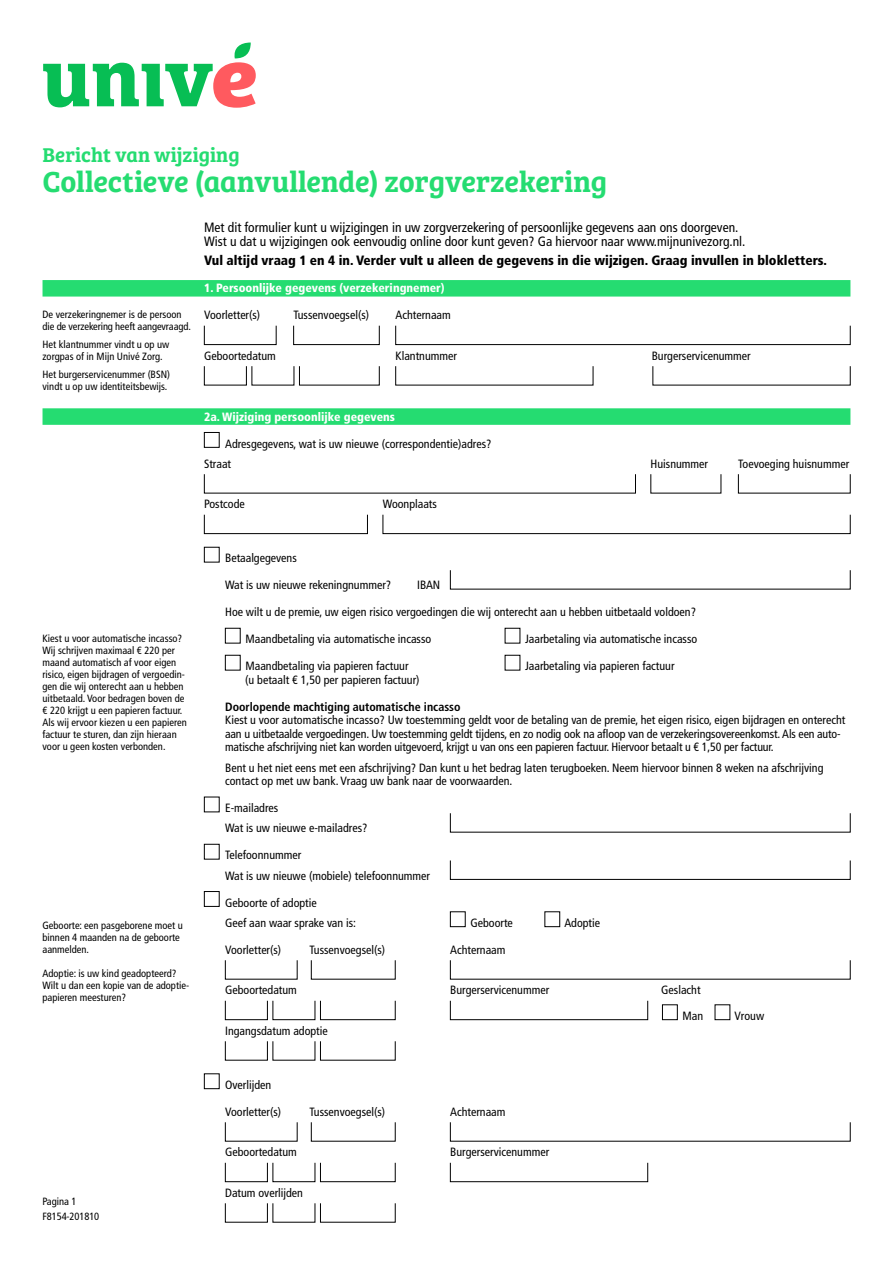
<style>
.page{position:relative;width:893px;height:1263px;background:#fff}
.page>*{position:absolute;margin:0;border:0;box-sizing:border-box;transform-origin:0 0}
.t1{font:30px "Bree Serif Sb";letter-spacing:-.005em;color:#25dc71}
.t2{font:20.7px "Bree Serif Sb";color:#25dc71}
.t3{font:condensed 13.5px/13.5px "Frutiger";color:#000}
.t4{font:900 condensed 13.5px "Frutiger";color:#000}
.t5{font:condensed 12px/20.2px "Frutiger";color:#000}
.t6{font:900 condensed 12px "Frutiger";color:#fff}
.t7{font:700 condensed 12px "Frutiger";color:#000}
.t8{font:condensed 10.5px/12px "Frutiger";color:#000}
</style>
<div class="page">
<div style="left:43px;top:280px;width:807px;height:17px;background:#25dc71"></div>
<div style="left:43px;top:408px;width:807px;height:17px;background:#25dc71"></div>
<div style="left:204px;top:325px;width:72px;height:20px;border:1px solid #000"></div>
<div style="left:293px;top:325px;width:86px;height:20px;border:1px solid #000"></div>
<div style="left:395px;top:325px;width:455px;height:20px;border:1px solid #000"></div>
<div style="left:204px;top:366px;width:43px;height:19px;border:1px solid #000"></div>
<div style="left:204px;top:432px;width:15px;height:16px;border:1px solid #000"></div>
<div style="left:204px;top:514px;width:164px;height:20px;border:1px solid #000"></div>
<div style="left:383px;top:514px;width:467px;height:20px;border:1px solid #000"></div>
<div style="left:204px;top:547px;width:15px;height:15px;border:1px solid #000"></div>
<div style="left:225px;top:628px;width:15px;height:15px;border:1px solid #000"></div>
<div style="left:225px;top:655px;width:15px;height:15px;border:1px solid #000"></div>
<div style="left:204px;top:797px;width:15px;height:15px;border:1px solid #000"></div>
<div style="left:204px;top:844px;width:15px;height:15px;border:1px solid #000"></div>
<div style="left:450px;top:860px;width:400px;height:20px;border:1px solid #000"></div>
<div style="left:204px;top:891px;width:15px;height:16px;border:1px solid #000"></div>
<div style="left:450px;top:911px;width:15px;height:16px;border:1px solid #000"></div>
<div style="left:225px;top:1000px;width:43px;height:20px;border:1px solid #000"></div>
<div style="left:273px;top:1000px;width:42px;height:20px;border:1px solid #000"></div>
<div style="left:320px;top:1000px;width:75px;height:20px;border:1px solid #000"></div>
<div style="left:450px;top:1000px;width:198px;height:20px;border:1px solid #000"></div>
<div style="left:662px;top:1004px;width:16px;height:16px;border:1px solid #000"></div>
<div style="left:715px;top:1004px;width:15px;height:16px;border:1px solid #000"></div>
<div style="left:225px;top:1041px;width:43px;height:19px;border:1px solid #000"></div>
<div style="left:204px;top:1073px;width:15px;height:16px;border:1px solid #000"></div>
<div style="left:225px;top:1162px;width:43px;height:20px;border:1px solid #000"></div>
<div style="left:273px;top:1162px;width:42px;height:20px;border:1px solid #000"></div>
<div style="left:320px;top:1162px;width:75px;height:20px;border:1px solid #000"></div>
<div style="left:450px;top:1162px;width:198px;height:20px;border:1px solid #000"></div>
<div style="left:225px;top:1203px;width:43px;height:19px;border:1px solid #000"></div>
<svg style="left:43px;top:43px;width:213px;height:65px"></svg>
<h2 class="t2" style="left:43px;top:139px;width:199px">Bericht van wijziging</h2>
<h1 class="t1" style="left:43px;top:158px;width:566px">Collectieve (aanvullende) zorgverzekering</h1>
<p class="t8" style="left:43px;top:309px;width:150px">De verzekeringnemer is de persoon die de verzekering heeft aangevraagd.</p>
<p class="t8" style="left:43px;top:339px;width:128px">Het klantnummer vindt u op uw zorgpas of in Mijn Univé Zorg.</p>
<p class="t8" style="left:43px;top:369px;width:129px">Het burgerservicenummer (BSN) vindt u op uw identiteitsbewijs.</p>
<p class="t3" style="left:204px;top:221px;width:543px">Met dit formulier kunt u wijzigingen in uw zorgverzekering of persoonlijke gegevens aan ons doorgeven.<br>Wist u dat u wijzigingen ook eenvoudig online door kunt geven? Ga hiervoor naar www.mijnunivezorg.nl.</p>
<p class="t4" style="left:204px;top:252px;width:624px">Vul altijd vraag 1 en 4 in. Verder vult u alleen de gegevens in die wijzigen. Graag invullen in blokletters.</p>
<p class="t6" style="left:204px;top:281px;width:242px">1. Persoonlijke gegevens (verzekeringnemer)</p>
<p class="t5" style="left:204px;top:305px;width:58px">Voorletter(s)</p>
<p class="t5" style="left:293px;top:305px;width:77px">Tussenvoegsel(s)</p>
<p class="t5" style="left:395px;top:305px;width:57px">Achternaam</p>
<p class="t5" style="left:204px;top:346px;width:73px">Geboortedatum</p>
<p class="t5" style="left:395px;top:346px;width:63px">Klantnummer</p>
<p class="t5" style="left:652px;top:346px;width:101px">Burgerservicenummer</p>
<p class="t6" style="left:204px;top:409px;width:192px">2a. Wijziging persoonlijke gegevens</p>
<p class="t5" style="left:204px;top:433px;width:289px;text-indent:21px">Adresgegevens, wat is uw nieuwe (correspondentie)adres?<br>Straat</p>
<p class="t5" style="left:204px;top:494px;width:42px">Postcode</p>
<p class="t5" style="left:383px;top:494px;width:56px">Woonplaats</p>
<p class="t5" style="left:651px;top:454px;width:59px">Huisnummer</p>
<p class="t5" style="left:738px;top:454px;width:113px">Toevoeging huisnummer</p>
<p class="t8" style="left:43px;top:633px;width:146px">Kiest u voor automatische incasso?<br>Wij schrijven maximaal € 220 per maand automatisch af voor eigen risico, eigen bijdragen of vergoedin&shy;gen die wij onterecht aan u hebben uitbetaald. Voor bedragen boven de € 220 krijgt u een papieren factuur.<br>Als wij ervoor kiezen u een papieren factuur te sturen, dan zijn hieraan voor u geen kosten verbonden.</p>
<p class="t8" style="left:43px;top:919px;width:142px">Geboorte: een pasgeborene moet u binnen 4 maanden na de geboorte aanmelden.</p>
<p class="t8" style="left:43px;top:967px;width:148px">Adoptie: is uw kind geadopteerd?<br>Wilt u dan een kopie van de adoptie&shy;papieren meesturen?</p>
<p class="t8" style="left:43px;top:1194px;width:58px;line-height:15px">Pagina 1<br>F8154-201810</p>
<p class="t5" style="left:225px;top:548px;width:73px">Betaalgegevens</p>
<p class="t5" style="left:225px;top:575px;width:168px">Wat is uw nieuwe rekeningnummer?</p>
<p class="t5" style="left:417px;top:575px;width:25px">IBAN</p>
<p class="t5" style="left:225px;top:602px;width:472px">Hoe wilt u de premie, uw eigen risico vergoedingen die wij onterecht aan u hebben uitbetaald voldoen?</p>
<p class="t5" style="left:245px;top:629px;width:187px">Maandbetaling via automatische incasso</p>
<p class="t5" style="left:525px;top:629px;width:174px">Jaarbetaling via automatische incasso</p>
<p class="t5" style="left:245px;top:656px;width:165px">Maandbetaling via papieren factuur</p>
<p class="t5" style="left:525px;top:656px;width:151px">Jaarbetaling via papieren factuur</p>
<p class="t5" style="left:245px;top:670px;width:176px">(u betaalt € 1,50 per papieren factuur)</p>
<p class="t7" style="left:225px;top:699px;width:237px">Doorlopende machtiging automatische incasso</p>
<p class="t5" style="left:225px;top:713px;width:622px;line-height:13.5px">Kiest u voor automatische incasso? Uw toestemming geldt voor de betaling van de premie, het eigen risico, eigen bijdragen en onterecht aan u uitbetaalde vergoedingen. Uw toestemming geldt tijdens, en zo nodig ook na afloop van de verzekeringsovereenkomst. Als een auto&shy;matische afschrijving niet kan worden uitgevoerd, krijgt u van ons een papieren factuur. Hiervoor betaalt u € 1,50 per factuur.</p>
<p class="t5" style="left:225px;top:761px;width:600px;line-height:13.5px">Bent u het niet eens met een afschrijving? Dan kunt u het bedrag laten terugboeken. Neem hiervoor binnen 8 weken na afschrijving contact op met uw bank. Vraag uw bank naar de voorwaarden.</p>
<p class="t5" style="left:225px;top:798px;width:144px">E-mailadres<br>Wat is uw nieuwe e-mailadres?</p>
<p class="t5" style="left:225px;top:845px;width:207px">Telefoonnummer<br>Wat is uw nieuwe (mobiele) telefoonnummer</p>
<p class="t5" style="left:225px;top:892px;width:133px">Geboorte of adoptie<br>Geef aan waar sprake van is:</p>
<p class="t5" style="left:470px;top:913px;width:44px">Geboorte</p>
<p class="t5" style="left:564px;top:913px;width:37px">Adoptie</p>
<p class="t5" style="left:225px;top:940px;width:58px">Voorletter(s)</p>
<p class="t5" style="left:309px;top:940px;width:77px">Tussenvoegsel(s)</p>
<p class="t5" style="left:450px;top:940px;width:57px">Achternaam</p>
<p class="t5" style="left:225px;top:980px;width:73px">Geboortedatum</p>
<p class="t5" style="left:450px;top:980px;width:101px">Burgerservicenummer</p>
<p class="t5" style="left:661px;top:977px;width:43px;line-height:25.5px;text-align:right">Geslacht<br>Man</p>
<p class="t5" style="left:225px;top:1021px;width:104px">Ingangsdatum adoptie</p>
<p class="t5" style="left:225px;top:1075px;width:48px">Overlijden</p>
<p class="t5" style="left:225px;top:1102px;width:58px">Voorletter(s)</p>
<p class="t5" style="left:309px;top:1102px;width:77px">Tussenvoegsel(s)</p>
<p class="t5" style="left:450px;top:1102px;width:57px">Achternaam</p>
<p class="t5" style="left:225px;top:1142px;width:73px">Geboortedatum</p>
<p class="t5" style="left:450px;top:1142px;width:101px">Burgerservicenummer</p>
<p class="t5" style="left:225px;top:1183px;width:79px">Datum overlijden</p>
<p class="t5" style="left:734px;top:1006px;width:31px">Vrouw</p>
</div>
